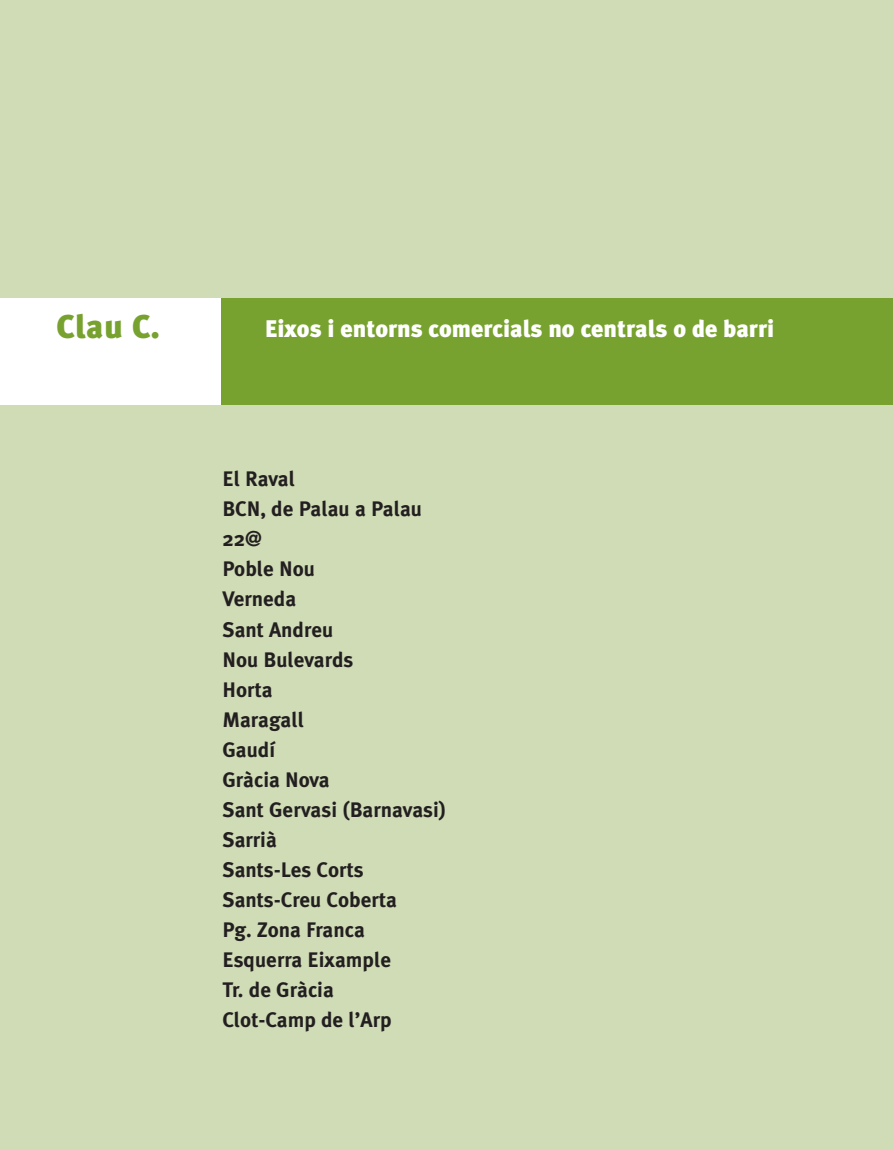
<style>
.page{position:relative;width:893px;height:1149px;background:#fff}
.page>*{position:absolute;margin:0;border:0;box-sizing:border-box;transform-origin:0 0}
.t1{font:900 33px "Meta Plus";color:#78a22f}
.t2{font:900 24px "Meta Plus";color:#fff}
.t3{font:700 21px/30px "Meta Plus";color:#231f20}
</style>
<div class="page">
<div style="left:0;top:0;width:893px;height:1148px;background:#cfdcb6"></div>
<div style="left:0;top:298px;width:221px;height:106px;background:#fff"></div>
<div style="left:221px;top:298px;width:672px;height:106px;background:#78a22f"></div>
<h1 class="t1" style="left:56px;top:314px;width:105px">Clau C.</h1>
<p class="t2" style="left:265px;top:320px;width:511px">Eixos i entorns comercials no centrals o de barri</p>
<p class="t3" style="left:222px;top:465px;width:225px">El Raval<br>BCN, de Palau a Palau<br>22@<br>Poble Nou<br>Verneda<br>Sant Andreu<br>Nou Bulevards<br>Horta<br>Maragall<br>Gaudí<br>Gràcia Nova<br>Sant Gervasi (Barnavasi)<br>Sarrià<br>Sants-Les Corts<br>Sants-Creu Coberta<br>Pg. Zona Franca<br>Esquerra Eixample<br>Tr. de Gràcia<br>Clot-Camp de l’Arp</p>
</div>
